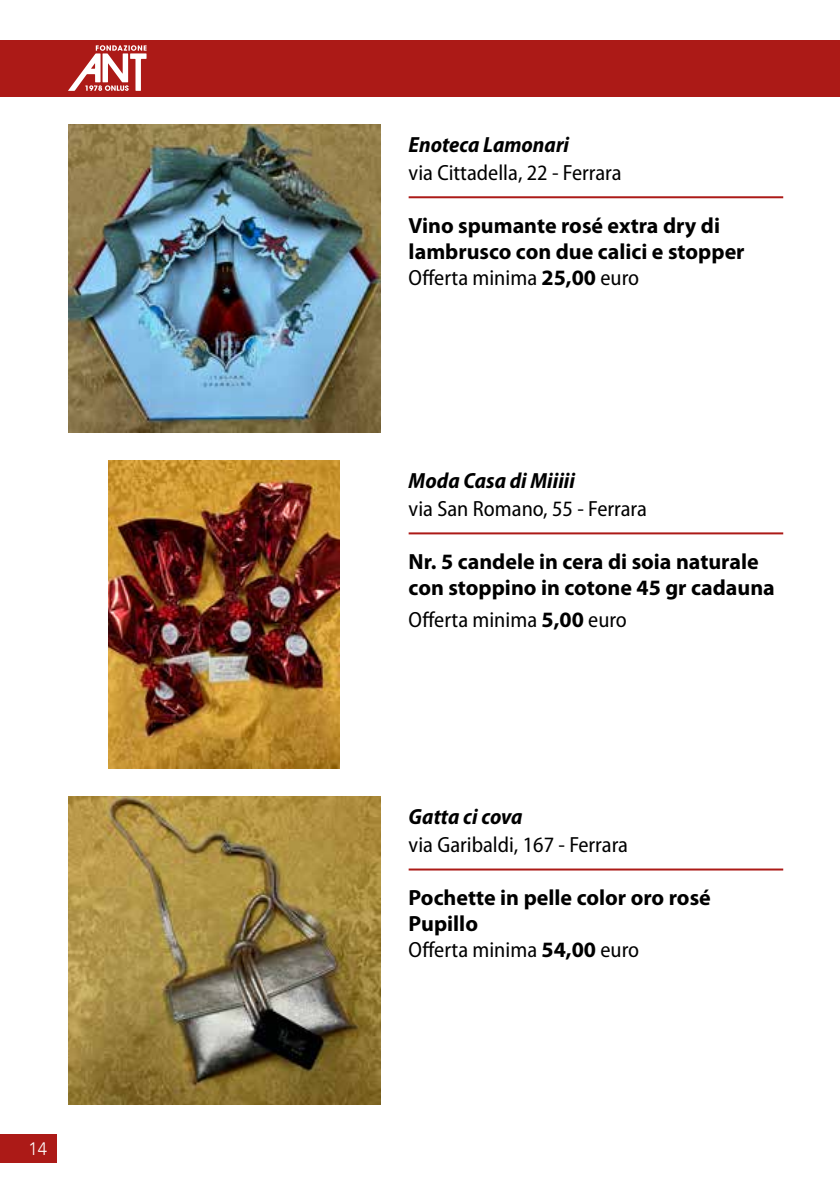
<style>
.page{position:relative;width:840px;height:1191px;background:#fff}
.page>*{position:absolute;margin:0;border:0;box-sizing:border-box;transform-origin:0 0}
.t1{font:700 22px/26px "Myriad Pro";color:#000}
.t2{font:semi-condensed 22px "Myriad Pro";color:#000}
.t3{font:italic 700 semi-condensed 22px "Myriad Pro";color:#000}
.t4{font:300 18px "Avenir";color:#fff}
.s1{font-weight:400;font-stretch:semi-condensed}
.s2{font-weight:700;font-stretch:normal}
</style>
<div class="page">
<div style="left:0;top:1134px;width:57px;height:28px;background:#ac1a17"></div>
<div style="left:0;top:40px;width:839px;height:56px;background:#ac1a17"></div>
<img style="left:68px;top:124px;width:312px;height:308px">
<img style="left:108px;top:460px;width:231px;height:308px">
<img style="left:68px;top:796px;width:312px;height:308px">
<hr style="left:408px;top:196px;width:374px;height:2px;background:#ac1a17">
<hr style="left:408px;top:532px;width:374px;height:2px;background:#ac1a17">
<hr style="left:408px;top:868px;width:374px;height:2px;background:#ac1a17">
<svg style="left:68px;top:45px;width:78px;height:46px"></svg>
<p class="t4" style="left:28px;top:1138px;width:20px">14</p>
<p class="t3" style="left:408px;top:131px;width:162px">Enoteca Lamonari</p>
<p class="t2" style="left:408px;top:159px;width:214px">via Cittadella, 22 - Ferrara</p>
<p class="t1" style="left:408px;top:212px;width:337px">Vino spumante rosé extra dry di lambrusco con due calici e stopper<br><span class="s1">Offerta minima</span> 25,00 <span class="s1">euro</span></p>
<p class="t3" style="left:408px;top:467px;width:168px">Moda Casa di Miiiii</p>
<p class="t2" style="left:408px;top:495px;width:240px">via San Romano, 55 - Ferrara</p>
<p class="t1" style="left:408px;top:548px;width:367px">Nr. 5 candele in cera di soia naturale con stoppino in cotone 45 gr cadauna</p>
<p class="t2" style="left:408px;top:606px;width:219px">Offerta minima <span class="s2">5,00</span> euro</p>
<p class="t3" style="left:408px;top:803px;width:115px">Gatta ci cova</p>
<p class="t2" style="left:408px;top:831px;width:221px">via Garibaldi, 167 - Ferrara</p>
<p class="t1" style="left:408px;top:884px;width:303px">Pochette in pelle color oro rosé<br>Pupillo<br><span class="s1">Offerta minima</span> 54,00 <span class="s1">euro</span></p>
</div>
